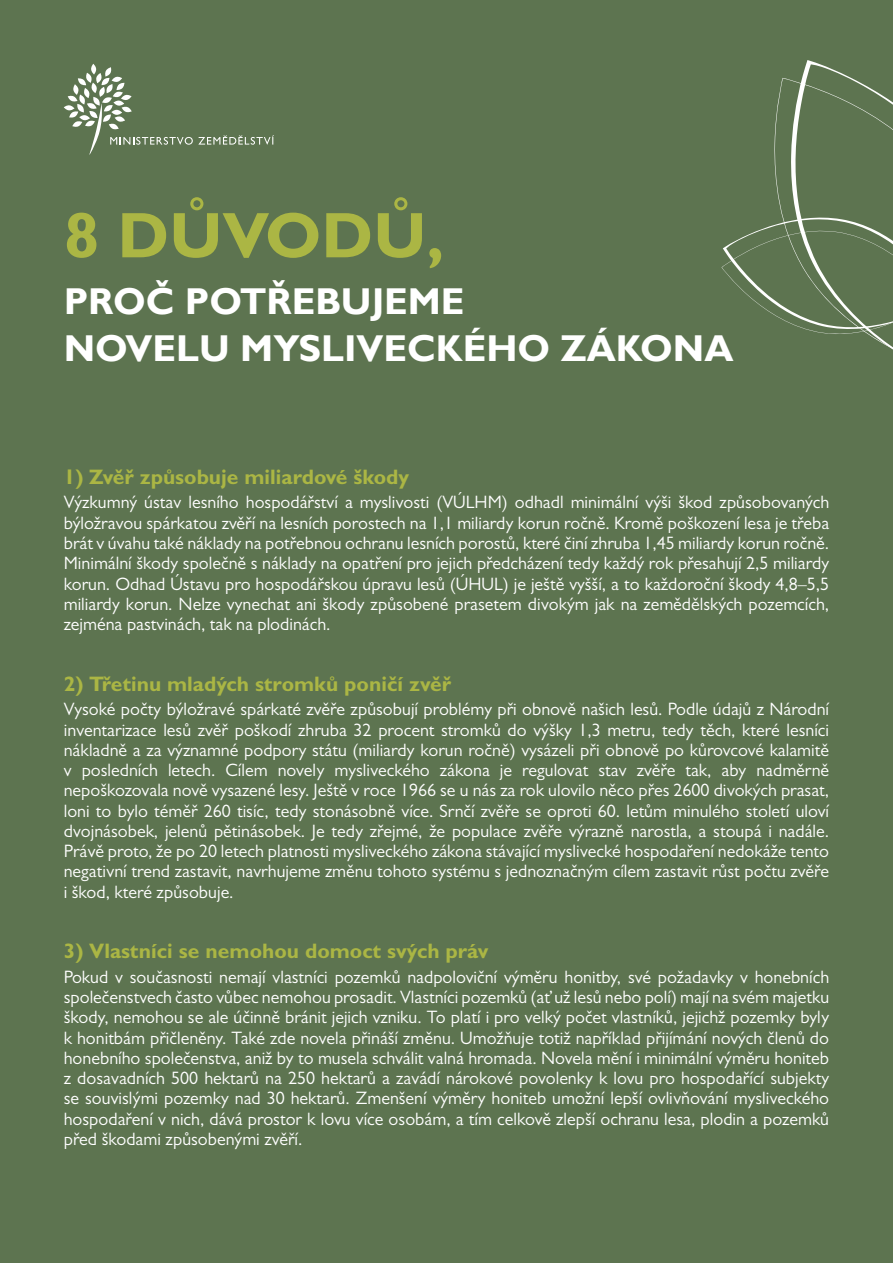
<style>
.page{position:relative;width:893px;height:1263px;background:#5d7450}
.page>*{position:absolute;margin:0;border:0;box-sizing:border-box;transform-origin:0 0}
.t1{font:700 64.65px "Gill Sans";color:#abb644}
.t2{font:700 37.35px/46.5px "Gill Sans";color:#fff}
.t3{font:700 21px "Gill Sans MT Pro";color:#abb644}
.t4{font:18px/20.2px "Gill Sans MT Pro";color:#fff;text-align:justify}
</style>
<div class="page">
<svg style="left:721px;top:60px;width:172px;height:290px"></svg>
<svg style="left:64px;top:105px;width:10px;height:6px"></svg>
<svg style="left:68px;top:67px;width:206px;height:88px"></svg>
<h1 class="t1" style="left:64px;top:197px;width:382px">8 DŮVODŮ,</h1>
<h2 class="t2" style="left:64px;top:280px;width:671px">PROČ POTŘEBUJEME<br>NOVELU MYSLIVECKÉHO ZÁKONA</h2>
<p class="t3" style="left:64px;top:464px;width:347px">1) Zvěř způsobuje miliardové škody</p>
<p class="t4" style="left:64px;top:492px;width:767px">Výzkumný ústav lesního hospodářství a myslivosti (VÚLHM) odhadl minimální výši škod způsobovaných býložravou spárkatou zvěří na lesních porostech na 1,1 miliardy korun ročně. Kromě poškození lesa je třeba brát v úvahu také náklady na potřebnou ochranu lesních porostů, které činí zhruba 1,45 miliardy korun ročně.<br>Minimální škody společně s náklady na opatření pro jejich předcházení tedy každý rok přesahují 2,5 miliardy korun. Odhad Ústavu pro hospodářskou úpravu lesů (ÚHUL) je ještě vyšší, a to každoroční škody 4,8–5,5 miliardy korun. Nelze vynechat ani škody způsobené prasetem divokým jak na zemědělských pozemcích, zejména pastvinách, tak na plodinách.</p>
<p class="t3" style="left:64px;top:671px;width:389px">2) Třetinu mladých stromků poničí zvěř</p>
<p class="t4" style="left:64px;top:699px;width:767px">Vysoké počty býložravé spárkaté zvěře způsobují problémy při obnově našich lesů. Podle údajů z Národní inventarizace lesů zvěř poškodí zhruba 32 procent stromků do výšky 1,3 metru, tedy těch, které lesníci nákladně a za významné podpory státu (miliardy korun ročně) vysázeli při obnově po kůrovcové kalamitě v posledních letech. Cílem novely mysliveckého zákona je regulovat stav zvěře tak, aby nadměrně nepoškozovala nově vysazené lesy. Ještě v roce 1966 se u nás za rok ulovilo něco přes 2600 divokých prasat, loni to bylo téměř 260 tisíc, tedy stonásobně více. Srnčí zvěře se oproti 60. letům minulého století uloví dvojnásobek, jelenů pětinásobek. Je tedy zřejmé, že populace zvěře výrazně narostla, a stoupá i nadále.<br>Právě proto, že po 20 letech platnosti mysliveckého zákona stávající myslivecké hospodaření nedokáže tento negativní trend zastavit, navrhujeme změnu tohoto systému s jednoznačným cílem zastavit růst počtu zvěře i škod, které způsobuje.</p>
<p class="t3" style="left:64px;top:938px;width:426px">3) Vlastníci se nemohou domoct svých práv</p>
<p class="t4" style="left:64px;top:966px;width:767px">Pokud v současnosti nemají vlastníci pozemků nadpoloviční výměru honitby, své požadavky v honebních společenstvech často vůbec nemohou prosadit. Vlastníci pozemků (ať už lesů nebo polí) mají na svém majetku škody, nemohou se ale účinně bránit jejich vzniku. To platí i pro velký počet vlastníků, jejichž pozemky byly k honitbám přičleněny. Také zde novela přináší změnu. Umožňuje totiž například přijímání nových členů do honebního společenstva, aniž by to musela schválit valná hromada. Novela mění i minimální výměru honiteb z dosavadních 500 hektarů na 250 hektarů a zavádí nárokové povolenky k lovu pro hospodařící subjekty se souvislými pozemky nad 30 hektarů. Zmenšení výměry honiteb umožní lepší ovlivňování mysliveckého hospodaření v nich, dává prostor k lovu více osobám, a tím celkově zlepší ochranu lesa, plodin a pozemků před škodami způsobenými zvěří.</p>
</div>
